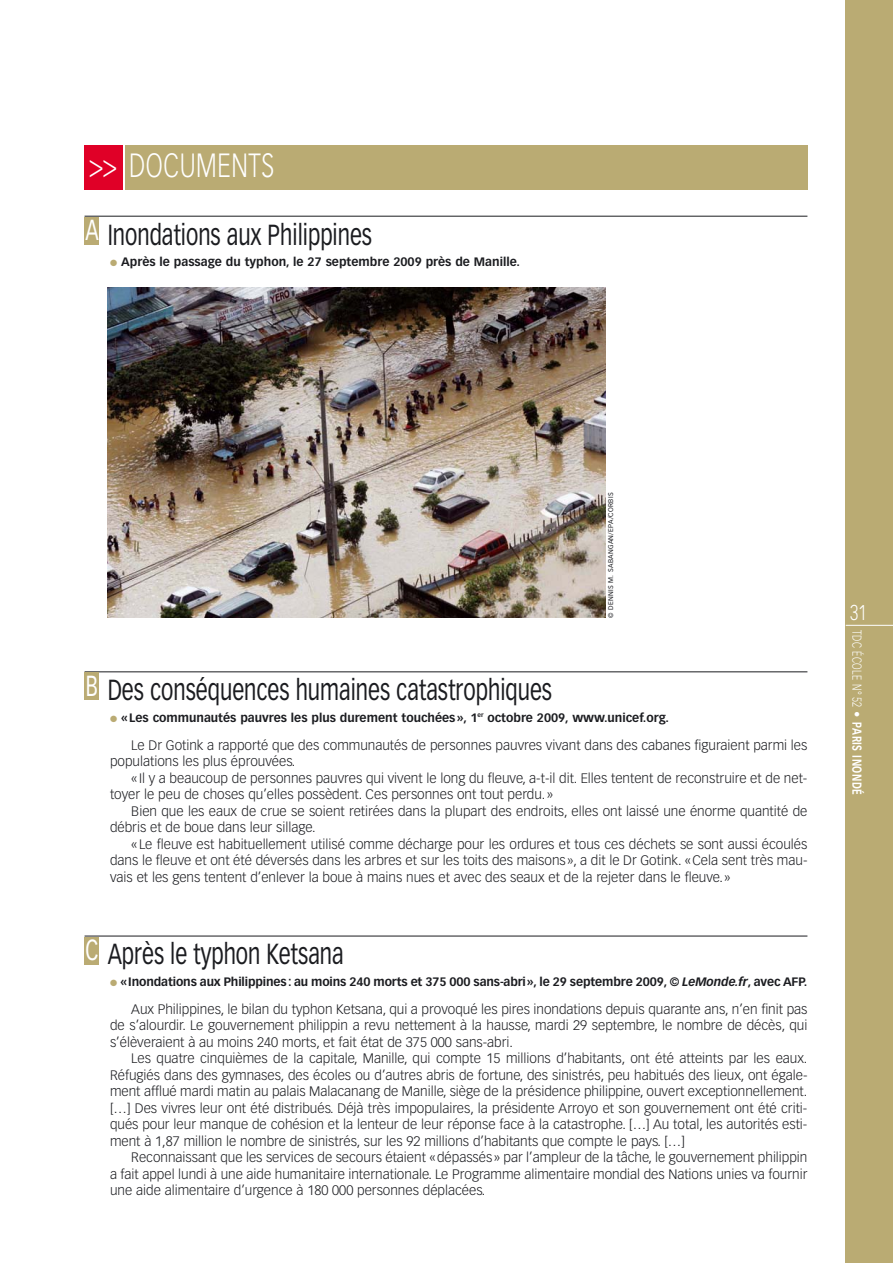
<style>
.page{position:relative;width:893px;height:1263px;background:#fff}
.page>*{position:absolute;margin:0;border:0;box-sizing:border-box;transform-origin:0 0}
.t1{font:300 33px "Vectora LH";letter-spacing:.025em;color:#fff;scale:.75 1}
.t2{font:28.5px "Vectora LH";color:#1b1c20;scale:.75 1}
.t3{font:28.5px "Vectora LH";color:#fff;scale:.7 1}
.t4{font:300 21px "Vectora LH";color:#fff;scale:.75 1}
.t5{font:300 13.5px/16.5px "Vectora LH";color:#1b1c20;text-align:justify}
.t6{font:300 12.75px "Vectora LH";letter-spacing:.05em;color:#fff;scale:.75 1}
.t7{font:700 12px "Vectora LH";color:#1b1c20}
.t8{font:6.75px "Vectora LH";letter-spacing:.04em;color:#1b1c20}
.s1{color:#baab73}
.s2{font-style:italic}
.s3{font-weight:700}
</style>
<div class="page">
<div style="left:846px;top:0;width:47px;height:1263px;background:#baab73"></div>
<hr style="left:846px;top:625px;width:47px;height:1px;background:#fff">
<div style="left:125px;top:145px;width:682px;height:44px;background:#baab73"></div>
<div style="left:85px;top:145px;width:38px;height:44px;background:#e00027"></div>
<img style="left:107px;top:288px;width:499px;height:330px">
<hr style="left:85px;top:216px;width:722px;height:1px;background:#1b1c20">
<div style="left:85px;top:217px;width:14px;height:28px;background:#baab73"></div>
<hr style="left:85px;top:671px;width:722px;height:1px;background:#1b1c20">
<div style="left:85px;top:673px;width:14px;height:27px;background:#baab73"></div>
<hr style="left:85px;top:936px;width:722px;height:1px;background:#1b1c20">
<div style="left:85px;top:937px;width:14px;height:27px;background:#baab73"></div>
<h1 class="t1" style="left:89px;top:151px;width:249px">&gt;&gt; DOCUMENTS</h1>
<h2 class="t3" style="left:85px;top:218px;width:21px">A</h2>
<h2 class="t2" style="left:108px;top:222px;width:354px">Inondations aux Philippines</h2>
<p class="t7" style="left:110px;top:257px;width:411px"><span class="s1">●</span> Après le passage du typhon, le 27 septembre 2009 près de Manille.</p>
<p class="t8" style="left:608px;top:618px;width:127px;rotate:-90deg">© DENNIS M. SABANGAN/EPA/CORBIS</p>
<h2 class="t3" style="left:86px;top:674px;width:19px">B</h2>
<h2 class="t2" style="left:108px;top:678px;width:594px">Des conséquences humaines catastrophiques</h2>
<p class="t7" style="left:110px;top:712px;width:561px"><span class="s1">●</span> «Les communautés pauvres les plus durement touchées», 1<sup>er</sup> octobre 2009, www.unicef.org.</p>
<p class="t5" style="left:110px;top:737px;width:699px;text-indent:21px">Le Dr Gotink a rapporté que des communautés de personnes pauvres vivant dans des cabanes figuraient parmi les populations les plus éprouvées.</p>
<p class="t5" style="left:110px;top:770px;width:699px;text-indent:21px">«Il y a beaucoup de personnes pauvres qui vivent le long du fleuve, a-t-il dit. Elles tentent de reconstruire et de net&shy;toyer le peu de choses qu’elles possèdent. Ces personnes ont tout perdu.»</p>
<p class="t5" style="left:110px;top:803px;width:699px;text-indent:21px">Bien que les eaux de crue se soient retirées dans la plupart des endroits, elles ont laissé une énorme quantité de débris et de boue dans leur sillage.</p>
<p class="t5" style="left:110px;top:836px;width:699px;text-indent:21px">«Le fleuve est habituellement utilisé comme décharge pour les ordures et tous ces déchets se sont aussi écoulés dans le fleuve et ont été déversés dans les arbres et sur les toits des maisons», a dit le Dr Gotink. «Cela sent très mau&shy;vais et les gens tentent d’enlever la boue à mains nues et avec des seaux et de la rejeter dans le fleuve.»</p>
<h2 class="t3" style="left:86px;top:938px;width:20px">C</h2>
<h2 class="t2" style="left:108px;top:942px;width:316px">Après le typhon Ketsana</h2>
<p class="t7" style="left:110px;top:976px;width:699px"><span class="s1">●</span> «Inondations aux Philippines: au moins 240 morts et 375 000 sans-abri», le 29 septembre 2009, © <span class="s2">LeMonde.fr</span>, avec AFP.</p>
<p class="t5" style="left:110px;top:1001px;width:699px;text-indent:21px">Aux Philippines, le bilan du typhon Ketsana, qui a provoqué les pires inondations depuis quarante ans, n’en finit pas de s’alourdir. Le gouvernement philippin a revu nettement à la hausse, mardi 29 septembre, le nombre de décès, qui s’élèveraient à au moins 240 morts, et fait état de 375 000 sans-abri.</p>
<p class="t5" style="left:110px;top:1051px;width:699px;text-indent:21px">Les quatre cinquièmes de la capitale, Manille, qui compte 15 millions d’habitants, ont été atteints par les eaux.<br>Réfugiés dans des gymnases, des écoles ou d’autres abris de fortune, des sinistrés, peu habitués des lieux, ont égale&shy;ment afflué mardi matin au palais Malacanang de Manille, siège de la présidence philippine, ouvert exceptionnellement. […] Des vivres leur ont été distribués. Déjà très impopulaires, la présidente Arroyo et son gouvernement ont été criti&shy;qués pour leur manque de cohésion et la lenteur de leur réponse face à la catastrophe. […] Au total, les autorités esti&shy;ment à 1,87 million le nombre de sinistrés, sur les 92 millions d’habitants que compte le pays. […]</p>
<p class="t5" style="left:110px;top:1150px;width:699px;text-indent:21px">Reconnaissant que les services de secours étaient «dépassés» par l’ampleur de la tâche, le gouvernement philippin a fait appel lundi à une aide humanitaire internationale. Le Programme alimentaire mondial des Nations unies va fournir une aide alimentaire d’urgence à 180 000 personnes déplacées.</p>
<h3 class="t4" style="left:850px;top:604px;width:23px">31</h3>
<p class="t6" style="left:862px;top:629px;width:222px;rotate:90deg">TDC ÉCOLE N° 52 • <span class="s3">PARIS INONDÉ</span></p>
</div>
